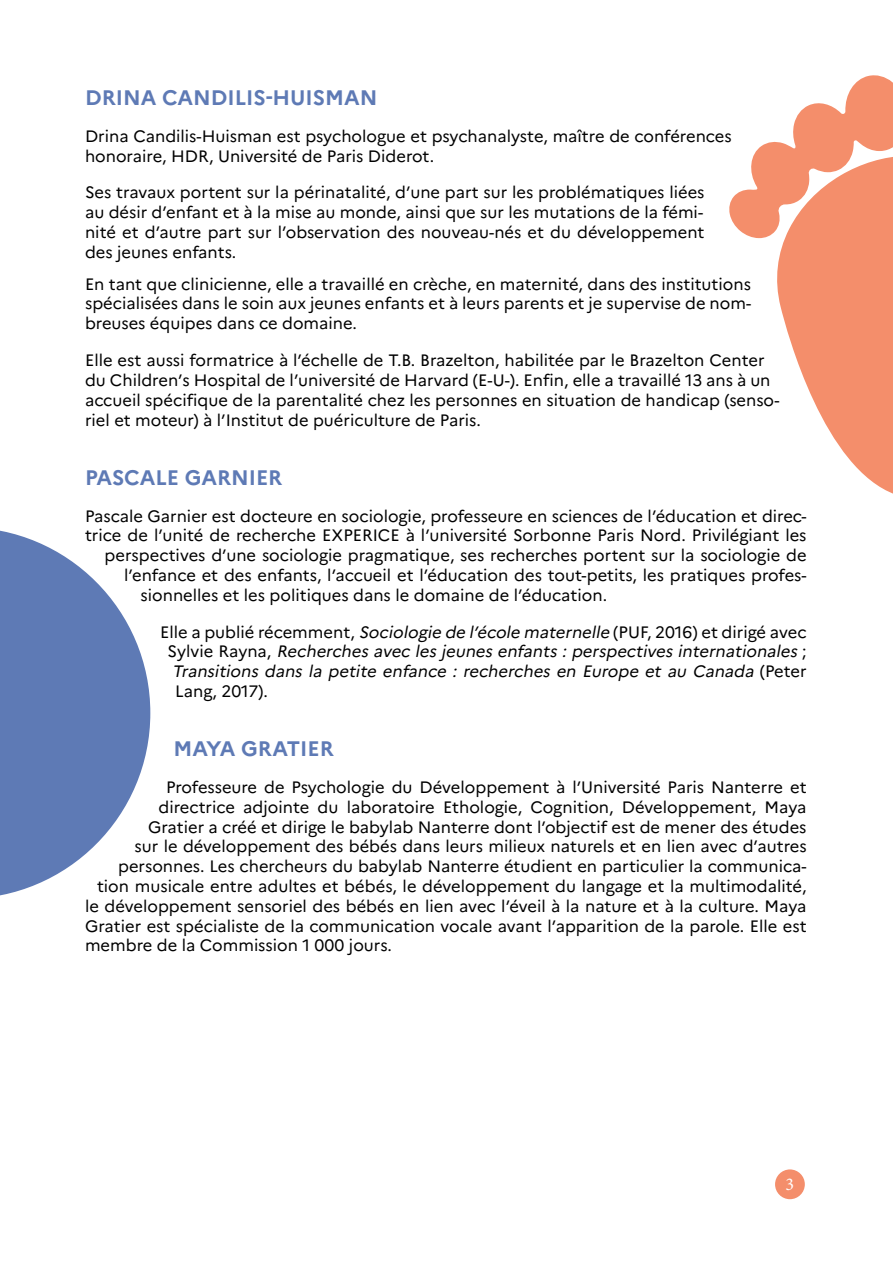
<style>
.page{position:relative;width:893px;height:1263px;background:#fff}
.page>*{position:absolute;margin:0;border:0;box-sizing:border-box;transform-origin:0 0}
.t1{font:700 21px "Marianne";color:#5e7ab5}
.t2{font:18px "Minion Pro";color:#fff}
.t3{font:16.5px/19.8px "Marianne";color:#000}
.t4{font:italic 16.5px "Marianne";letter-spacing:-.215em;color:#000}
.s1{font-style:italic}
.s2{font-style:normal}
</style>
<div class="page">
<div style="left:775px;top:1169px;width:30px;height:30px;background:#f48e6b;border-radius:50%"></div>
<svg style="left:0;top:530px;width:150px;height:366px;fill:#5e7ab5"></svg>
<svg style="left:729px;top:75px;width:164px;height:419px"></svg>
<p class="t1" style="left:85px;top:85px;width:294px">DRI NA CANDI LIS-HUISMAN</p>
<p class="t3" style="left:85px;top:126px;width:648px">Drina Candilis-Huisman est psychologue et psychanalyste, maître de conférences honoraire, HDR, U niversité de Paris Diderot.</p>
<p class="t3" style="left:85px;top:183px;width:621px;text-align:justify">Ses travaux portent sur la périnatalité, d’une part sur les problématiques liées au désir d’enfant et à la mise au monde, ainsi que sur les mutations de la fémi&shy;nité et d’autre part sur l’observation des nouveau-nés et du développement des jeunes enfants.</p>
<p class="t3" style="left:85px;top:274px;width:668px;text-align:justify">E n tant que clinicienne, elle a travaillé en crèche, en maternité, dans des institutions spécialisées dans le soin aux jeunes enfants et à leurs parents et je supervise de nom&shy;breuses équipes dans ce domaine.</p>
<p class="t3" style="left:85px;top:350px;width:696px">E lle est aussi formatrice à l’échelle de T.B. Brazelton, habilitée par le Brazelton Center du Children’s Hospital de l’université de Harvard (E-U-). Enfin, elle a travaillé 13 ans à un accueil spécifique de la parentalité chez les personnes en situation de handicap (senso&shy;riel et moteur) à l’I nstitut de puériculture de Paris.</p>
<p class="t1" style="left:85px;top:464px;width:199px">PASCALE GARNI ER</p>
<p class="t3" style="left:85px;top:506px;width:723px">Pascale Garnier est docteure en sociologie, professeure en sciences de l’éducation et direc-</p>
<p class="t3" style="left:85px;top:525px;width:723px">trice de l’unité de recherche EXPE RI CE à l’université Sorbonne Paris N ord. Privilégiant les</p>
<p class="t3" style="left:105px;top:545px;width:704px">perspectives d’une sociologie pragmatique, ses recherches portent sur la sociologie de</p>
<p class="t3" style="left:124px;top:565px;width:684px">l’enfance et des enfants, l’accueil et l’éducation des tout-petits, les pratiques profes-</p>
<p class="t3" style="left:141px;top:585px;width:468px">sionnelles et les politiques dans le domaine de l’éducation.</p>
<p class="t3" style="left:160px;top:622px;width:648px">E lle a publié récemment, <span class="s1">Sociologie de l’école maternelle</span> (PUF, 2016) et dirigé avec</p>
<p class="t4" style="left:168px;top:641px;width:641px"><span class="s2">S y l v i e R a y n a ,</span> Recherches avec les jeunes enfants : perspectives internationales <span class="s2">;</span></p>
<p class="t4" style="left:172px;top:661px;width:636px">Transitions dans la petite enfance : recherches en Europe et au Canada <span class="s2">( P e t e r</span></p>
<p class="t3" style="left:175px;top:681px;width:95px">Lang, 2017).</p>
<p class="t1" style="left:174px;top:736px;width:162px">M AYA GRATI ER</p>
<p class="t3" style="left:166px;top:777px;width:642px">Professeure de Psychologie du Développement à l’U niversité Paris N anterre et</p>
<p class="t3" style="left:159px;top:797px;width:650px">directrice adjointe du laboratoire Ethologie, Cognition, Développement, Maya</p>
<p class="t3" style="left:148px;top:817px;width:660px">Gratier a créé et dirige le babylab N anterre dont l’objectif est de mener des études</p>
<p class="t3" style="left:135px;top:837px;width:674px">sur le développement des bébés dans leurs milieux naturels et en lien avec d’autres</p>
<p class="t3" style="left:118px;top:856px;width:690px">personnes. Les chercheurs du babylab N anterre étudient en particulier la communica-</p>
<p class="t3" style="left:97px;top:876px;width:711px">tion musicale entre adultes et bébés, le développement du langage et la multimodalité,</p>
<p class="t3" style="left:85px;top:896px;width:723px">le développement sensoriel des bébés en lien avec l’éveil à la nature et à la culture. Maya</p>
<p class="t3" style="left:85px;top:916px;width:723px">Gratier est spécialiste de la communication vocale avant l’apparition de la parole. E lle est</p>
<p class="t3" style="left:85px;top:936px;width:308px">membre de la Commission 1 000 jours.</p>
<p class="t2" style="left:786px;top:1172px;width:10px">3</p>
</div>
